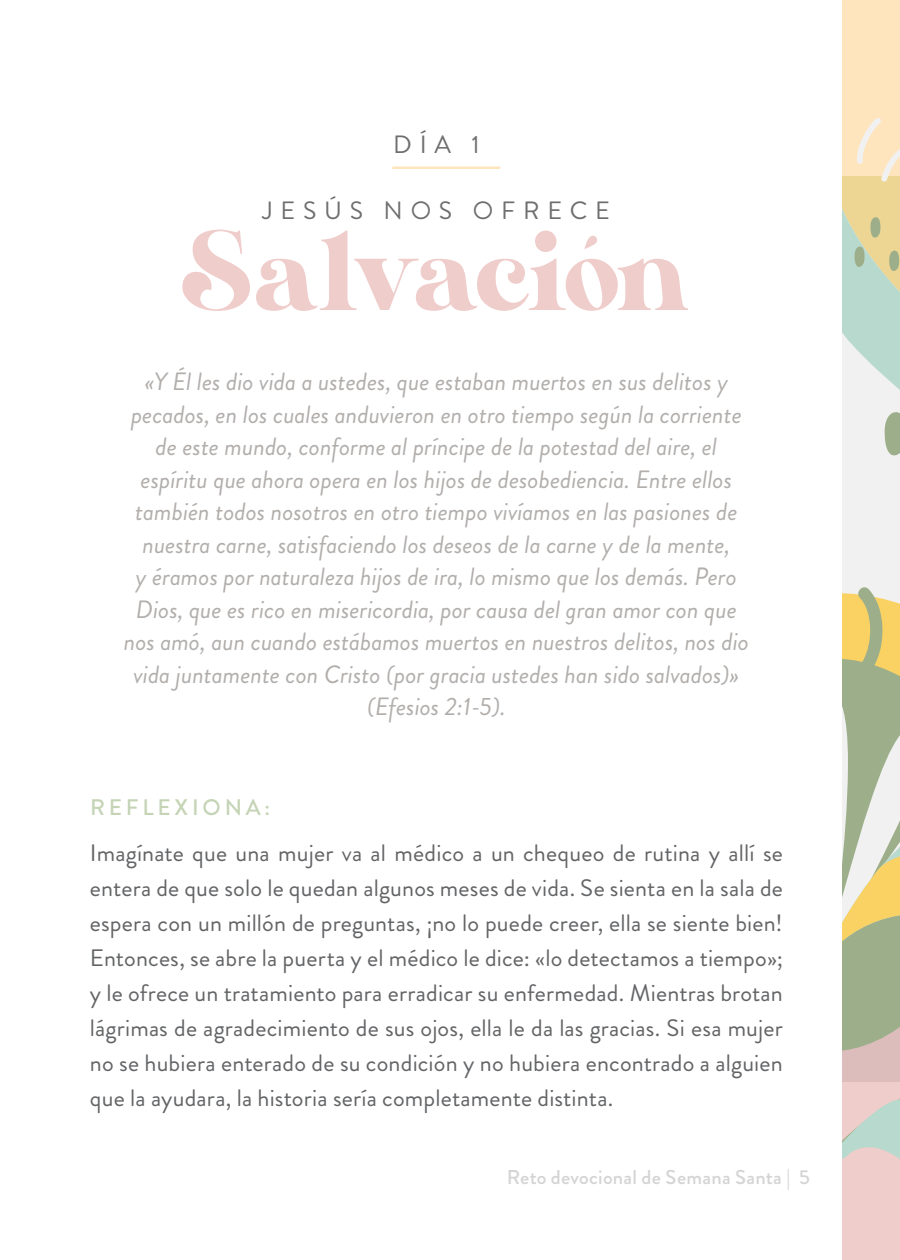
<style>
.page{position:relative;width:900px;height:1260px;background:#fff}
.page>*{position:absolute;margin:0;border:0;box-sizing:border-box;transform-origin:0 0}
.t1{font:102.5px "AL Nevrada Personal Use Only";letter-spacing:-.015em;color:#efcdcb}
.t2{font:italic 25px/32.5px "Brandon Grotesque";color:#b1aeac;text-align:center}
.t3{font:25px "Brandon Grotesque";letter-spacing:.31em;color:#6e6e6e}
.t4{font:23.75px/35px "Brandon Grotesque";letter-spacing:.005em;color:#636466;text-align:justify}
.t5{font:500 22.5px "Brandon Grotesque";letter-spacing:.17em;color:#c4d4b5}
.t6{font:500 20px "Brandon Grotesque";letter-spacing:.015em;color:#d4d4d4}
</style>
<div class="page">
<div style="left:842px;top:900px;width:58px;height:182px;background:#ddbdbc"></div>
<div style="left:842px;top:0;width:58px;height:176px;background:#ffe5be"></div>
<svg style="left:842px;top:1082px;width:58px;height:178px;background:#e4cfcb"></svg>
<svg style="left:842px;top:118px;width:58px;height:933px"></svg>
<hr style="left:392px;top:167px;width:108px;height:2px;background:#ffe5be">
<p class="t3" style="left:393px;top:127px;width:88px">DÍA 1</p>
<p class="t3" style="left:263px;top:193px;width:349px">JESÚS NOS OFRECE</p>
<h1 class="t1" style="left:182px;top:215px;width:510px">Salvación</h1>
<p class="t2" style="left:124px;top:366px;width:627px">«Y Él les dio vida a ustedes, que estaban muertos en sus delitos y pecados, en los cuales anduvieron en otro tiempo según la corriente de este mundo, conforme al príncipe de la potestad del aire, el espíritu que ahora opera en los hijos de desobediencia. Entre ellos también todos nosotros en otro tiempo vivíamos en las pasiones de nuestra carne, satisfaciendo los deseos de la carne y de la mente,<br>y éramos por naturaleza hijos de ira, lo mismo que los demás. Pero Dios, que es rico en misericordia, por causa del gran amor con que nos amó, aun cuando estábamos muertos en nuestros delitos, nos dio vida juntamente con Cristo (por gracia ustedes han sido salvados)» (Efesios 2:1-5).</p>
<p class="t5" style="left:90px;top:792px;width:182px">REFLEXIONA:</p>
<p class="t4" style="left:90px;top:836px;width:695px">Imagínate que una mujer va al médico a un chequeo de rutina y allí se entera de que solo le quedan algunos meses de vida. Se sienta en la sala de espera con un millón de preguntas, ¡no lo puede creer, ella se siente bien!<br>Entonces, se abre la puerta y el médico le dice: «lo detectamos a tiempo»; y le ofrece un tratamiento para erradicar su enfermedad. Mientras brotan lágrimas de agradecimiento de sus ojos, ella le da las gracias. Si esa mujer no se hubiera enterado de su condición y no hubiera encontrado a alguien que la ayudara, la historia sería completamente distinta.</p>
<p class="t6" style="left:507px;top:1163px;width:305px">Reto devocional de Semana Santa | 5</p>
</div>
